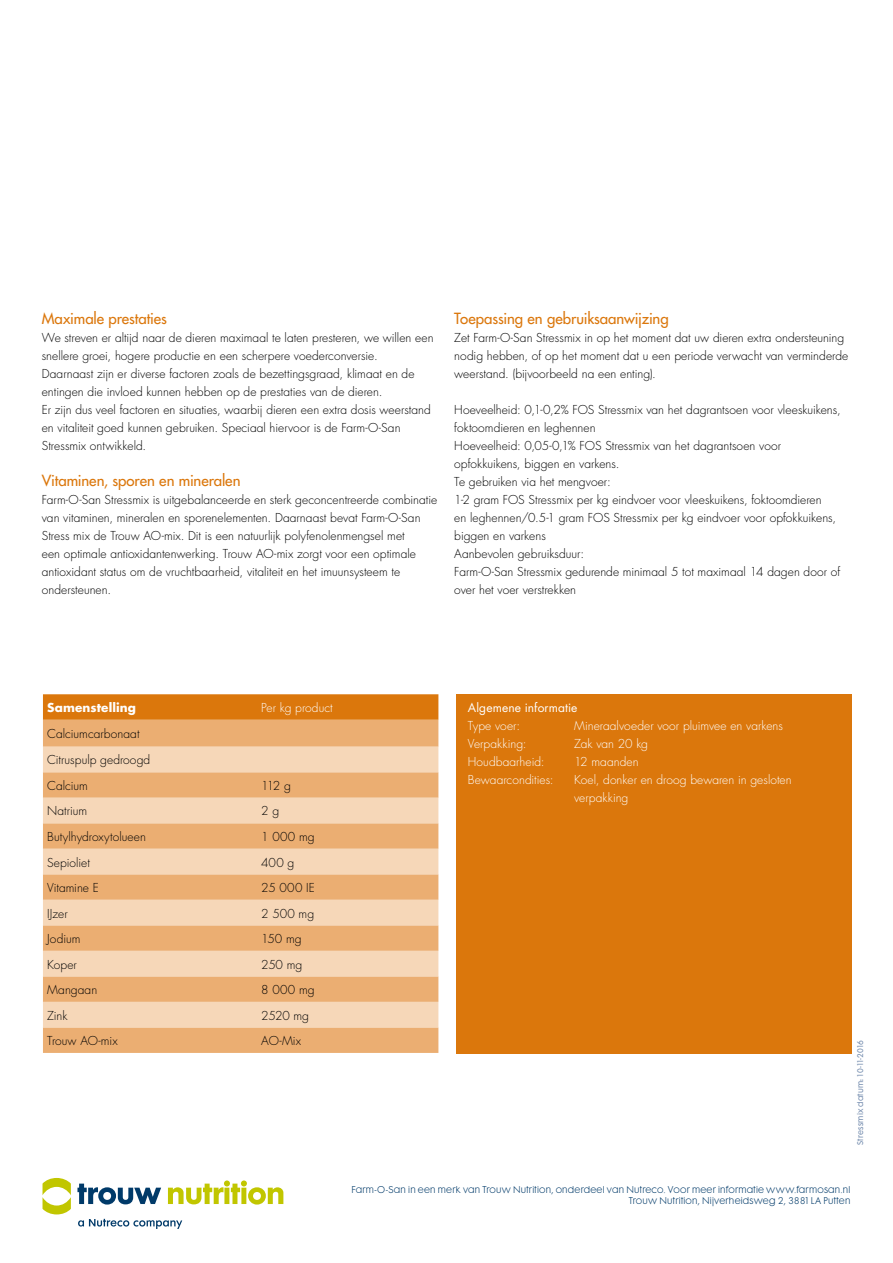
<style>
.page{position:relative;width:893px;height:1263px;background:#fff}
.page>*{position:absolute;margin:0;border:0;box-sizing:border-box;transform-origin:0 0}
.t1{font:500 15px "Futura Std";letter-spacing:-.005em;color:#db770c}
.t2{font:300 12px/18px "Futura Std";letter-spacing:.005em;color:#000}
.t3{font:300 12px/18px "Futura Std";letter-spacing:.005em;color:#fff}
.t4{font:12px "Futura Std";letter-spacing:.01em;color:#fff}
.t5{font:700 12px "Futura Std";letter-spacing:.01em;color:#fff}
.t6{font:9px/10.8px "Futura Maxi CG Light";letter-spacing:.025em;color:#003a69;text-align:right}
.t7{font:7.5px "Futura Maxi";letter-spacing:.02em;color:#748cae}
</style>
<div class="page">
<svg style="left:43px;top:694px;width:395px;height:26px;background:#db7910"></svg>
<div style="left:43px;top:720px;width:395px;height:333px;background:#ebae72"></div>
<svg style="left:43px;top:747px;width:395px;height:280px;background:#f1c498"></svg>
<div style="left:456px;top:694px;width:396px;height:360px;background:#db770c"></div>
<svg style="left:78px;top:1219px;width:104px;height:10px"></svg>
<svg style="left:43px;top:1178px;width:28px;height:36px"></svg>
<svg style="left:77px;top:1183px;width:84px;height:21px"></svg>
<svg style="left:168px;top:1180px;width:115px;height:24px"></svg>
<p class="t1" style="left:42px;top:309px;width:127px">Maximale prestaties</p>
<p class="t2" style="left:42px;top:329px;width:393px">We streven er altijd naar de dieren maximaal te laten presteren, we willen een snellere groei, hogere productie en een scherpere voederconversie.<br>Daarnaast zijn er diverse factoren zoals de bezettingsgraad, klimaat en de entingen die invloed kunnen hebben op de prestaties van de dieren.<br>Er zijn dus veel factoren en situaties, waarbij dieren een extra dosis weerstand en vitaliteit goed kunnen gebruiken. Speciaal hiervoor is de Farm-O-San Stressmix ontwikkeld.</p>
<p class="t1" style="left:42px;top:471px;width:200px">Vitaminen, sporen en mineralen</p>
<p class="t2" style="left:42px;top:491px;width:397px">Farm-O-San Stressmix is uitgebalanceerde en sterk geconcentreerde combinatie van vitaminen, mineralen en sporenelementen. Daarnaast bevat Farm-O-San Stress mix de Trouw AO-mix. Dit is een natuurlijk polyfenolenmengsel met<br>een optimale antioxidantenwerking. Trouw AO-mix zorgt voor een optimale antioxidant status om de vruchtbaarheid, vitaliteit en het imuunsysteem te ondersteunen.</p>
<p class="t1" style="left:454px;top:309px;width:216px">Toepassing en gebruiksaanwijzing</p>
<p class="t2" style="left:454px;top:329px;width:396px">Zet Farm-O-San Stressmix in op het moment dat uw dieren extra ondersteuning nodig hebben, of op het moment dat u een periode verwacht van verminderde weerstand. (bijvoorbeeld na een enting).</p>
<p class="t2" style="left:454px;top:401px;width:388px">Hoeveelheid: 0,1-0,2% FOS Stressmix van het dagrantsoen voor vleeskuikens, foktoomdieren en leghennen<br>Hoeveelheid: 0,05-0,1% FOS Stressmix van het dagrantsoen voor opfokkuikens, biggen en varkens.<br>Te gebruiken via het mengvoer:<br>1-2 gram FOS Stressmix per kg eindvoer voor vleeskuikens, foktoomdieren<br>en leghennen/0.5-1 gram FOS Stressmix per kg eindvoer voor opfokkuikens, biggen en varkens<br>Aanbevolen gebruiksduur:<br>Farm-O-San Stressmix gedurende minimaal 5 tot maximaal 14 dagen door of over het voer verstrekken</p>
<p class="t5" style="left:47px;top:699px;width:90px">Samenstelling</p>
<p class="t3" style="left:261px;top:699px;width:73px">Per kg product</p>
<p class="t2" style="left:47px;top:721px;width:105px;line-height:25.8px">Calciumcarbonaat<br>Citruspulp gedroogd<br>Calcium</p>
<p class="t2" style="left:261px;top:777px;width:31px">112 g</p>
<p class="t2" style="left:47px;top:802px;width:42px">Natrium</p>
<p class="t2" style="left:261px;top:802px;width:19px">2 g</p>
<p class="t2" style="left:47px;top:828px;width:100px">Butylhydroxytolueen</p>
<p class="t2" style="left:261px;top:828px;width:55px">1 000 mg</p>
<p class="t2" style="left:47px;top:853px;width:44px">Sepioliet</p>
<p class="t2" style="left:261px;top:853px;width:35px">400 g</p>
<p class="t2" style="left:47px;top:879px;width:53px">Vitamine E</p>
<p class="t2" style="left:261px;top:879px;width:55px">25 000 IE</p>
<p class="t2" style="left:47px;top:904px;width:22px">IJzer</p>
<p class="t2" style="left:261px;top:904px;width:54px">2 500 mg</p>
<p class="t2" style="left:47px;top:930px;width:35px">Jodium</p>
<p class="t2" style="left:261px;top:930px;width:42px">150 mg</p>
<p class="t2" style="left:47px;top:955px;width:31px">Koper</p>
<p class="t2" style="left:261px;top:955px;width:43px">250 mg</p>
<p class="t2" style="left:47px;top:981px;width:52px">Mangaan</p>
<p class="t2" style="left:261px;top:981px;width:55px">8 000 mg</p>
<p class="t2" style="left:47px;top:1006px;width:22px">Zink</p>
<p class="t2" style="left:261px;top:1006px;width:49px">2520 mg</p>
<p class="t2" style="left:47px;top:1032px;width:72px">Trouw AO-mix</p>
<p class="t2" style="left:261px;top:1032px;width:41px">AO-Mix</p>
<p class="t4" style="left:468px;top:700px;width:111px">Algemene informatie</p>
<p class="t3" style="left:468px;top:717px;width:54px">Type voer:</p>
<p class="t3" style="left:574px;top:717px;width:210px">Mineraalvoeder voor pluimvee en varkens</p>
<p class="t3" style="left:468px;top:735px;width:60px">Verpakking:</p>
<p class="t3" style="left:574px;top:735px;width:75px">Zak van 20 kg</p>
<p class="t3" style="left:468px;top:753px;width:78px">Houdbaarheid:</p>
<p class="t3" style="left:574px;top:753px;width:66px">12 maanden</p>
<p class="t3" style="left:468px;top:771px;width:87px">Bewaarcondities:</p>
<p class="t3" style="left:574px;top:771px;width:219px">Koel, donker en droog bewaren in gesloten verpakking</p>
<p class="t7" style="left:855px;top:1145px;width:107px;rotate:-90deg">Stressmix datum: 10-11-2016</p>
<p class="t6" style="left:351px;top:1184px;width:501px">Farm-O-San in een merk van Trouw Nutrition, onderdeel van Nutreco. Voor meer informatie www.farmosan.nl<br>Trouw Nutrition, Nijverheidsweg 2, 3881 LA Putten</p>
</div>
